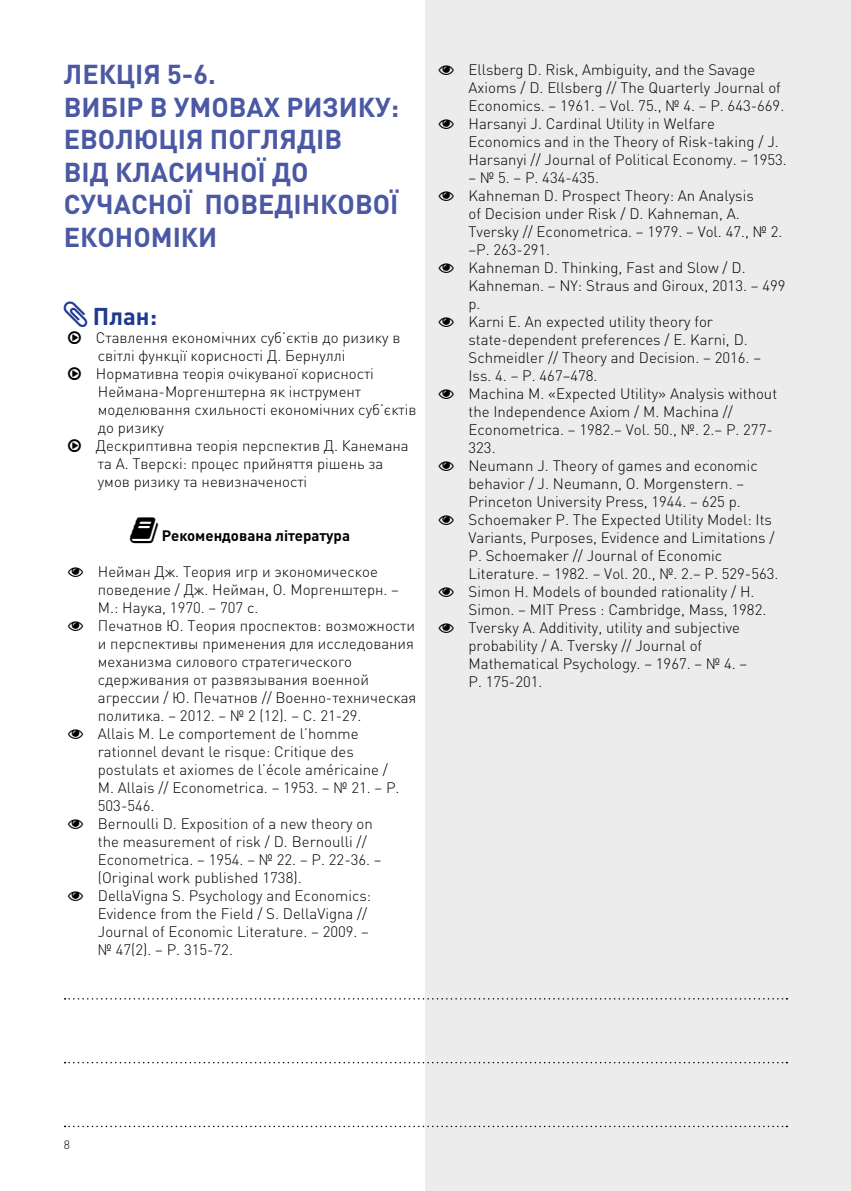
<style>
.page{position:relative;width:851px;height:1191px;background:#fff}
.page>*{position:absolute;margin:0;border:0;box-sizing:border-box;transform-origin:0 0}
.t1{font:700 27px/32.4px "DIN Pro";color:#4b58a4}
.t2{font:700 24px "DIN Pro";color:#1e398f}
.t3{font:300 15px/18px "DIN Pro";color:#000}
.t4{font:700 15px "DIN Pro";color:#000}
.t5{font:300 12px "DIN Pro";color:#000}
</style>
<div class="page">
<div style="left:425px;top:0;width:425px;height:1191px;background:#ececed"></div>
<svg style="left:65px;top:1061px;width:722px;height:2px"></svg>
<svg style="left:65px;top:998px;width:722px;height:1px"></svg>
<svg style="left:65px;top:1125px;width:722px;height:2px"></svg>
<h1 class="t1" style="left:64px;top:57px;width:153px">ЛЕКЦІЯ 5-6.<br>ВИБІР ВУМОВА</h1>
<h1 class="t1" style="left:264px;top:90px;width:41px">Х РИЗИ</h1>
<h1 class="t1" style="left:358px;top:90px;width:43px">КУ:</h1>
<h1 class="t1" style="left:64px;top:122px;width:18px">ЕВОЛ</h1>
<h1 class="t1" style="left:134px;top:122px;width:112px">ЮЦІЯ ПОГЛЯДІВ</h1>
<h1 class="t1" style="left:64px;top:155px;width:16px">ВІД</h1>
<h1 class="t1" style="left:115px;top:155px;width:36px">КЛАСИ</h1>
<h1 class="t1" style="left:204px;top:155px;width:87px">ЧНОЇ ДО</h1>
<h1 class="t1" style="left:64px;top:187px;width:68px">СУЧАСНО</h1>
<h1 class="t1" style="left:184px;top:187px;width:56px">Ї ПОВЕДІН</h1>
<h1 class="t1" style="left:320px;top:187px;width:35px">КОВО</h1>
<h1 class="t1" style="left:390px;top:187px;width:10px">Ї</h1>
<h1 class="t1" style="left:64px;top:219px;width:51px">ЕКОНОМІ</h1>
<h1 class="t1" style="left:181px;top:219px;width:27px">КИ</h1>
<h2 class="t2" style="left:93px;top:300px;width:66px">План:</h2>
<p class="t3" style="left:96px;top:328px;width:322px">Ставлення економічних суб’єктів до ризику в світлі функції корисності Д. Бернуллі Нормативна теорія очікуваної корисності Неймана-Моргенштерна як інструмент моделювання схильності економічних суб’єктів до ризику<br>Дескриптивна теорія перспектив Д. Канемана та А. Тверскі: процес прийняття рішень за умов ризику та невизначеності</p>
<p class="t4" style="left:162px;top:525px;width:190px">Рекомендована література</p>
<p class="t3" style="left:98px;top:562px;width:320px">Нейман Дж. Теория игр и экономическое поведение / Дж. Нейман, О. Моргенштерн. – М.: Наука, 1970. – 707 с.<br>Печатнов Ю. Теория проспектов: возможности и перспективы применения для исследования механизма силового стратегического сдерживания от развязывания военной агрессии / Ю. Печатнов // Военно-техническая политика. – 2012. – № 2 (12). – С. 21-29.<br>Allais M. Le comportement de l’homme rationnel devant le risque: Critique des postulats et axiomes de l’école américaine /<br>M. Allais // Econometrica. – 1953. – № 21. – P.<br>503-546.<br>Bernoulli D. Exposition of a new theory on<br>the measurement of risk / D. Bernoulli // Econometrica. – 1954. – № 22. – P. 22-36. – (Original work published 1738).<br>DellaVigna S. Psychology and Economics:<br>Evidence from the Field / S. DellaVigna // Journal of Economic Literature. – 2009. –<br>№ 47(2). – P. 315-72.</p>
<p class="t3" style="left:468px;top:60px;width:320px">Ellsberg D. Risk, Ambiguity, and the Savage Axioms / D. Ellsberg // The Quarterly Journal of Economics. – 1961. – Vol. 75., № 4. – P. 643-669.<br>Harsanyi J. Cardinal Utility in Welfare Economics and in the Theory of Risk-taking / J.<br>Harsanyi // Journal of Political Economy. – 1953.</p>
<p class="t3" style="left:468px;top:168px;width:318px">– № 5. – P. 434-435.<br>Kahneman D. Prospect Theory: An Analysis<br>of Decision under Risk / D. Kahneman, A.<br>Tversky // Econometrica. – 1979. – Vol. 47., № 2. –P. 263-291.<br>Kahneman D. Thinking, Fast and Slow / D.<br>Kahneman. – NY: Straus and Giroux, 2013. – 499 p.<br>Karni E. An expected utility theory for state-dependent preferences / E. Karni, D.<br>Schmeidler // Theory and Decision. – 2016. – Iss. 4. – P. 467–478.<br>Machina M. «Expected Utility» Analysis without the Independence Axiom / M. Machina // Econometrica. – 1982.– Vol. 50., №. 2.– P. 277- 323.<br>Neumann J. Theory of games and economic behavior / J. Neumann, O. Morgenstern. – Princeton University Press, 1944. – 625 p.<br>Schoemaker P. The Expected Utility Model: Its Variants, Purposes, Evidence and Limitations / P. Schoemaker // Journal of Economic Literature. – 1982. – Vol. 20., №. 2.– P. 529-563.<br>Simon H. Models of bounded rationality / H.<br>Simon. – MIT Press : Cambridge, Mass, 1982.<br>Tversky A. Additivity, utility and subjective probability / A. Tversky // Journal of Mathematical Psychology. – 1967. – № 4. –<br>P. 175-201.</p>
<p class="t5" style="left:64px;top:1136px;width:8px">8</p>
</div>
